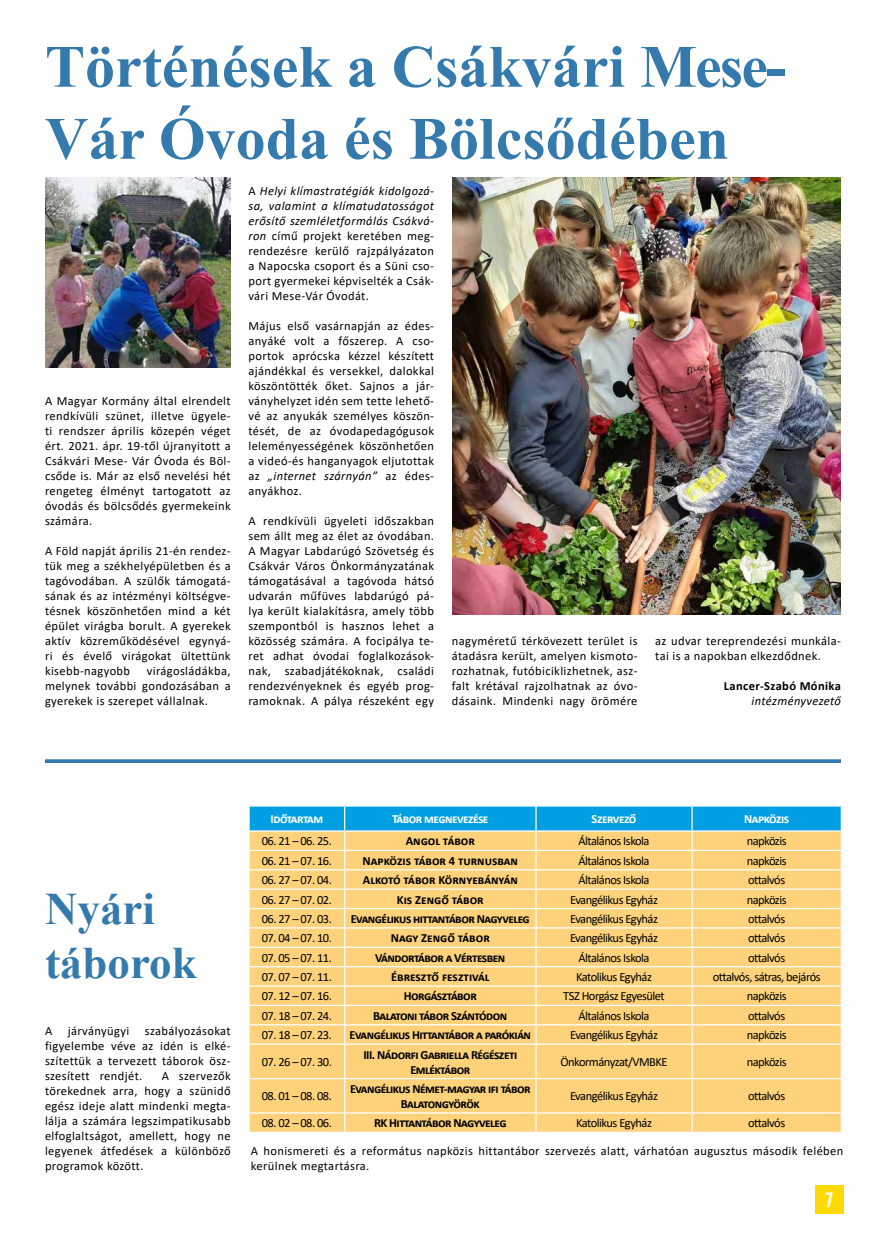
<style>
.page{position:relative;width:886px;height:1251px;background:#fff}
.page>*{position:absolute;margin:0;border:0;box-sizing:border-box;transform-origin:0 0}
.t1{font:700 60px/72px "Times New Roman";color:#357aad}
.t2{font:700 45px/54px "Times New Roman";color:#357aad}
.t3{font:700 15px "Gobold";color:#fff}
.t4{font:12.5px/15px "Calibri";letter-spacing:.015em;color:#000;text-align:justify}
.t5{font:12.5px "Calibri";letter-spacing:-.04em;color:#000}
.t6{font:700 12.5px/15px "Calibri";letter-spacing:-.04em;color:#000;text-align:center}
.t7{font:700 12.5px "Calibri";color:#000}
.t8{font:700 12.5px "Calibri";letter-spacing:-.04em;color:#fff}
.t9{font:700 12.5px "Calibri";letter-spacing:.03em;color:#000}
.t10{font:italic 12.5px "Calibri";letter-spacing:.02em;color:#000}
.s1{font-style:italic}
</style>
<div class="page">
<div style="left:815px;top:1185px;width:28px;height:29px;background:#ffda00"></div>
<svg style="left:45px;top:759px;width:796px;height:4px;background:#4383b2"></svg>
<img style="left:45px;top:177px;width:186px;height:190px">
<img style="left:452px;top:178px;width:388px;height:437px">
<div style="left:250px;top:1045px;width:591px;height:87px;background:#fed27a"></div>
<svg style="left:249px;top:806px;width:593px;height:237px;background:#e4d08d"></svg>
<hr style="left:344px;top:1045px;width:1px;height:33px;background:#fff">
<hr style="left:535px;top:1045px;width:2px;height:33px;background:#fff">
<hr style="left:691px;top:1045px;width:2px;height:33px;background:#fff">
<hr style="left:248px;top:1078px;width:97px;height:1px;background:#fff">
<hr style="left:345px;top:1078px;width:191px;height:1px;background:#fff">
<hr style="left:344px;top:1079px;width:1px;height:33px;background:#fff">
<hr style="left:536px;top:1078px;width:156px;height:1px;background:#fff">
<hr style="left:535px;top:1079px;width:2px;height:33px;background:#fff">
<hr style="left:692px;top:1078px;width:150px;height:1px;background:#fff">
<hr style="left:691px;top:1079px;width:2px;height:33px;background:#fff">
<hr style="left:248px;top:1112px;width:97px;height:1px;background:#fff">
<svg style="left:249px;top:1113px;width:1px;height:19px"></svg>
<hr style="left:345px;top:1112px;width:191px;height:1px;background:#fff">
<svg style="left:344px;top:1113px;width:1px;height:19px"></svg>
<hr style="left:536px;top:1112px;width:156px;height:1px;background:#fff">
<svg style="left:535px;top:1113px;width:2px;height:19px"></svg>
<hr style="left:692px;top:1112px;width:150px;height:1px;background:#fff">
<svg style="left:691px;top:1113px;width:2px;height:19px"></svg>
<h1 class="t1" style="left:45px;top:29px;width:742px">Történések a Csákvári Mese-<br>Vár Óvoda és Bölcsődében</h1>
<p class="t4" style="left:248px;top:183px;width:187px">A <span class="s1">Helyi klímastratégiák kidolgozá&shy;sa, valamint a klímatudatosságot erősítő szemléletformálás Csákvá&shy;ron</span> című projekt keretében meg&shy;rendezésre kerülő rajzpályázaton a Napocska csoport és a Süni cso&shy;port gyermekei képviselték a Csák&shy;vári Mese-Vár Óvodát.</p>
<p class="t4" style="left:248px;top:318px;width:187px">Május első vasárnapján az édes&shy;anyáké volt a főszerep. A cso&shy;portok aprócska kézzel készített ajándékkal és versekkel, dalokkal köszöntötték őket. Sajnos a jár&shy;ványhelyzet idén sem tette lehető&shy;vé az anyukák személyes köszön&shy;tését, de az óvodapedagógusok leleményességének köszönhetően a videó-és hanganyagok eljutottak az <span class="s1">„internet szárnyán”</span> az édes&shy;anyákhoz.</p>
<p class="t4" style="left:248px;top:513px;width:187px">A rendkívüli ügyeleti időszakban sem állt meg az élet az óvodában.<br>A Magyar Labdarúgó Szövetség és Csákvár Város Önkormányzatának támogatásával a tagóvoda hátsó udvarán műfüves labdarúgó pá&shy;lya került kialakításra, amely több szempontból is hasznos lehet a közösség számára. A focipálya te&shy;ret adhat óvodai foglalkozások&shy;nak, szabadjátékoknak, családi rendezvényeknek és egyéb prog&shy;ramoknak. A pálya részeként egy</p>
<p class="t4" style="left:45px;top:393px;width:187px">A Magyar Kormány által elrendelt rendkívüli szünet, illetve ügyele&shy;ti rendszer április közepén véget ért. 2021. ápr. 19-től újranyitott a Csákvári Mese- Vár Óvoda és Böl&shy;csőde is. Már az első nevelési hét rengeteg élményt tartogatott az óvodás és bölcsődés gyermekeink számára.</p>
<p class="t4" style="left:45px;top:543px;width:187px">A Föld napját április 21-én rendez&shy;tük meg a székhelyépületben és a tagóvodában. A szülők támogatá&shy;sának és az intézményi költségve&shy;tésnek köszönhetően mind a két épület virágba borult. A gyerekek aktív közreműködésével egynyá&shy;ri és évelő virágokat ültettünk kisebb-nagyobb</p>
<p class="t4" style="left:655px;top:633px;width:187px">az udvar tereprendezési munkála&shy;tai is a napokban elkezdődnek.</p>
<p class="t9" style="left:724px;top:677px;width:119px">Lancer-Szabó Mónika</p>
<p class="t10" style="left:751px;top:692px;width:91px">intézményvezető</p>
<p class="t4" style="left:452px;top:633px;width:187px">nagyméretű térkövezett terület is átadásra került, amelyen kismoto&shy;rozhatnak, futóbiciklizhetnek, asz&shy;falt krétával rajzolhatnak az óvo&shy;dásaink. Mindenki nagy örömére</p>
<p class="t4" style="left:45px;top:663px;width:187px;text-indent:102px">virágosládákba, melynek további gondozásában a gyerekek is szerepet vállalnak.</p>
<h2 class="t2" style="left:45px;top:880px;width:153px">Nyári táborok</h2>
<p class="t4" style="left:45px;top:1023px;width:187px">A járványügyi szabályozásokat figyelembe véve az idén is elké&shy;szítettük a tervezett táborok ös - szesített rendjét.</p>
<p class="t4" style="left:45px;top:1068px;width:187px;text-indent:117px">A szervezők törekednek arra, hogy a szünidő egész ideje alatt mindenki megta&shy;lálja a számára legszimpatikusabb elfoglaltságot, amellett, hogy ne legyenek átfedések a különböző programok között.</p>
<p class="t8" style="left:270px;top:810px;width:54px">Időtartam</p>
<p class="t8" style="left:392px;top:810px;width:98px">Tábor megnevezése</p>
<p class="t8" style="left:592px;top:810px;width:46px">Szervező</p>
<p class="t8" style="left:744px;top:810px;width:47px">Napközis</p>
<p class="t4" style="left:262px;top:833px;width:72px">06. 21 – 06. 25.</p>
<p class="t7" style="left:406px;top:832px;width:71px">Angol tábor</p>
<p class="t5" style="left:578px;top:832px;width:73px">Általános Iskola</p>
<p class="t5" style="left:747px;top:832px;width:41px">napközis</p>
<p class="t4" style="left:262px;top:853px;width:72px">06. 21 – 07. 16.</p>
<p class="t7" style="left:363px;top:852px;width:157px">Napközis tábor 4 turnusban</p>
<p class="t5" style="left:578px;top:852px;width:73px">Általános Iskola</p>
<p class="t5" style="left:747px;top:852px;width:41px">napközis</p>
<p class="t4" style="left:262px;top:872px;width:72px">06. 27 – 07. 04.</p>
<p class="t7" style="left:363px;top:871px;width:157px">Alkotó tábor Környebányán</p>
<p class="t5" style="left:578px;top:871px;width:73px">Általános Iskola</p>
<p class="t4" style="left:748px;top:872px;width:39px">ottalvós</p>
<p class="t4" style="left:262px;top:891px;width:72px">06. 27 – 07. 02.</p>
<p class="t7" style="left:397px;top:890px;width:88px">Kis Zengő tábor</p>
<p class="t5" style="left:570px;top:891px;width:89px">Evangélikus Egyház</p>
<p class="t5" style="left:747px;top:891px;width:41px">napközis</p>
<p class="t4" style="left:262px;top:911px;width:72px">06. 27 – 07. 03.</p>
<p class="t6" style="left:351px;top:911px;width:180px">Evangélikus hittantábor Nagyveleg</p>
<p class="t5" style="left:570px;top:910px;width:89px">Evangélikus Egyház</p>
<p class="t4" style="left:748px;top:911px;width:39px">ottalvós</p>
<p class="t4" style="left:262px;top:930px;width:72px">07. 04 – 07. 10.</p>
<p class="t7" style="left:391px;top:929px;width:101px">Nagy Zengő tábor</p>
<p class="t5" style="left:570px;top:929px;width:89px">Evangélikus Egyház</p>
<p class="t4" style="left:748px;top:930px;width:39px">ottalvós</p>
<p class="t4" style="left:262px;top:950px;width:72px">07. 05 – 07. 11.</p>
<p class="t6" style="left:375px;top:950px;width:132px">Vándortábor a Vértesben</p>
<p class="t5" style="left:578px;top:949px;width:73px">Általános Iskola</p>
<p class="t4" style="left:748px;top:950px;width:39px">ottalvós</p>
<p class="t4" style="left:262px;top:969px;width:72px">07. 07 – 07. 11.</p>
<p class="t7" style="left:391px;top:968px;width:100px">Ébresztő fesztivál</p>
<p class="t5" style="left:576px;top:968px;width:77px">Katolikus Egyház</p>
<p class="t5" style="left:713px;top:968px;width:109px">ottalvós, sátras, bejárós</p>
<p class="t4" style="left:262px;top:988px;width:72px">07. 12 – 07. 16.</p>
<p class="t6" style="left:404px;top:988px;width:75px">Horgásztábor</p>
<p class="t5" style="left:563px;top:987px;width:103px">TSZ Horgász Egyesület</p>
<p class="t5" style="left:747px;top:987px;width:41px">napközis</p>
<p class="t4" style="left:262px;top:1008px;width:72px">07. 18 – 07. 24.</p>
<p class="t6" style="left:373px;top:1008px;width:136px">Balatoni tábor Szántódon</p>
<p class="t5" style="left:578px;top:1007px;width:73px">Általános Iskola</p>
<p class="t4" style="left:748px;top:1008px;width:39px">ottalvós</p>
<p class="t4" style="left:262px;top:1027px;width:72px">07. 18 – 07. 23.</p>
<p class="t6" style="left:350px;top:1027px;width:183px">Evangélikus Hittantábor a parókián</p>
<p class="t5" style="left:570px;top:1026px;width:89px">Evangélikus Egyház</p>
<p class="t5" style="left:747px;top:1026px;width:41px">napközis</p>
<p class="t4" style="left:262px;top:1054px;width:72px">07. 26 – 07. 30.</p>
<p class="t6" style="left:363px;top:1047px;width:155px">III. Nádorfi Gabriella Régészeti<br>Emléktábor</p>
<p class="t5" style="left:560px;top:1053px;width:109px">Önkormányzat/VMBKE</p>
<p class="t5" style="left:747px;top:1053px;width:41px">napközis</p>
<p class="t4" style="left:262px;top:1088px;width:72px">08. 01 – 08. 08.</p>
<p class="t6" style="left:350px;top:1081px;width:182px">Evangélikus Német-magyar ifi tábor<br>Balatongyörök</p>
<p class="t5" style="left:570px;top:1087px;width:89px">Evangélikus Egyház</p>
<p class="t4" style="left:748px;top:1088px;width:39px">ottalvós</p>
<p class="t4" style="left:262px;top:1115px;width:72px">08. 02 – 08. 06.</p>
<p class="t6" style="left:374px;top:1115px;width:134px">RK Hittantábor Nagyveleg</p>
<p class="t5" style="left:576px;top:1114px;width:77px">Katolikus Egyház</p>
<p class="t4" style="left:748px;top:1115px;width:39px">ottalvós</p>
<p class="t4" style="left:251px;top:1143px;width:594px">A honismereti és a református napközis hittantábor szervezés alatt, várhatóan augusztus második felében kerülnek megtartásra.</p>
<p class="t3" style="left:825px;top:1190px;width:10px">7</p>
</div>
